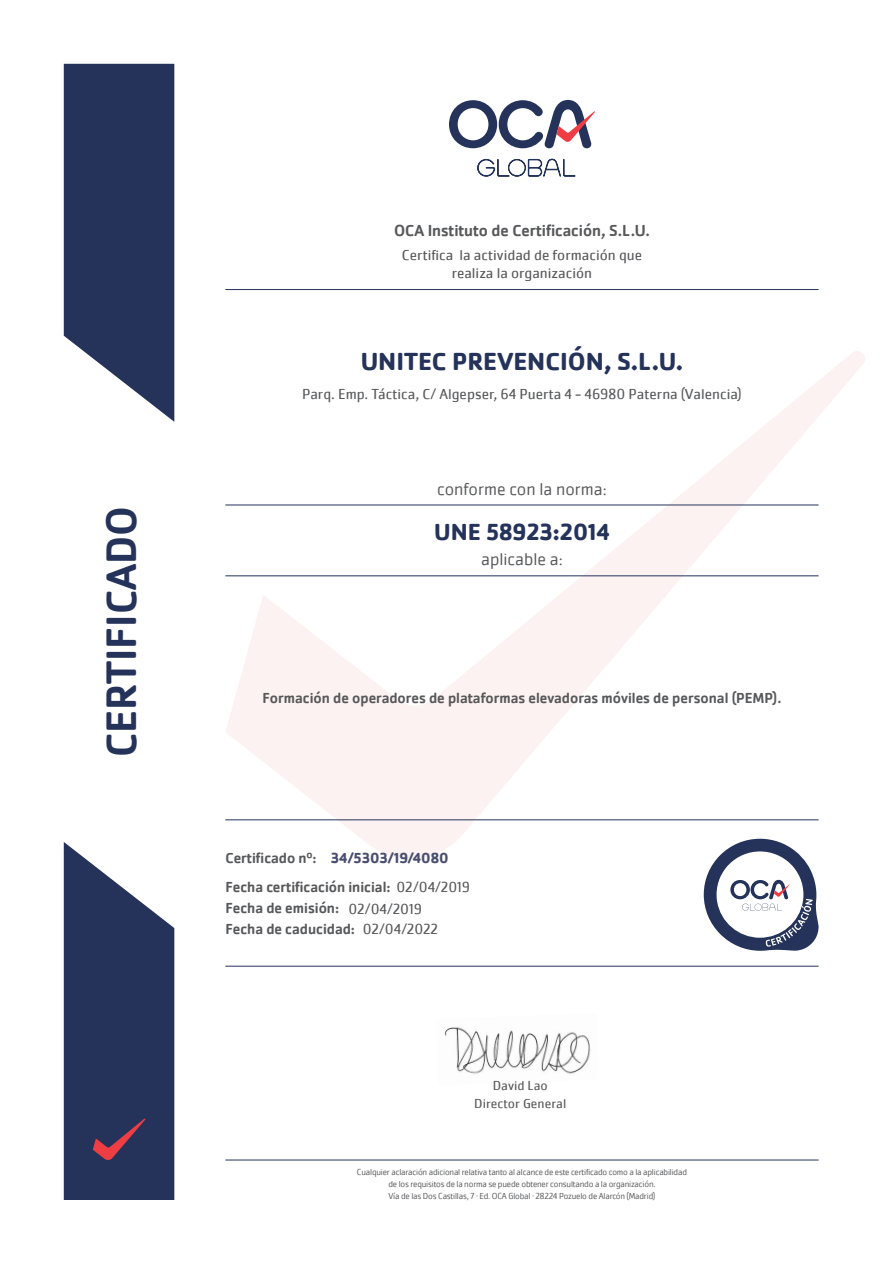
<style>
.page{position:relative;width:893px;height:1263px;background:#fff}
.page>*{position:absolute;margin:0;border:0;box-sizing:border-box;transform-origin:0 0}
.t1{font:500 43.95px "Cachet Pro";color:#25335a}
.t2{font:700 25.5px "Cachet Pro";color:#25335a}
.t3{font:700 24px "Cachet Pro";color:#25335a}
.t4{font:300 18px "Cachet Pro";color:#57585a}
.t5{font:500 16.5px "Cachet Pro";color:#57585a}
.t6{font:500 15px "Cachet Pro";color:#57585a}
.t7{font:15px "Cachet Pro";color:#57585a}
.t8{font:700 15px "Cachet Pro";color:#494e6e}
.t9{font:13.5px "Cachet Pro";color:#57585a}
.t10{font:300 9px "Cachet Pro";letter-spacing:-.02em;color:#57585a}
.s1{font-weight:400}
</style>
<div class="page">
<svg style="left:225px;top:351px;width:640px;height:507px"></svg>
<svg style="left:64px;top:64px;width:110px;height:358px;background:#3f4b6d"></svg>
<svg style="left:449px;top:100px;width:146px;height:48px"></svg>
<svg style="left:477px;top:159px;width:99px;height:18px"></svg>
<svg style="left:64px;top:842px;width:110px;height:358px;background:#414b6d"></svg>
<hr style="left:225px;top:289px;width:594px;height:1px;background:#25335a">
<hr style="left:225px;top:575px;width:594px;height:1px;background:#25335a">
<hr style="left:225px;top:505px;width:594px;height:1px;background:#25335a">
<hr style="left:225px;top:819px;width:594px;height:1px;background:#25335a">
<hr style="left:225px;top:966px;width:594px;height:1px;background:#25335a">
<hr style="left:225px;top:1160px;width:594px;height:1px;background:#25335a">
<img style="left:444px;top:1027px;width:147px;height:47px">
<svg style="left:704px;top:839px;width:115px;height:112px"></svg>
<p class="t1" style="left:96px;top:757px;width:253px;rotate:-90deg">CERTIFICADO</p>
<p class="t5" style="left:394px;top:221px;width:257px">OCA Instituto de Certificación, S.L.U.</p>
<p class="t7" style="left:402px;top:246px;width:242px">Certifica la actividad de formación que</p>
<p class="t7" style="left:452px;top:264px;width:142px">realiza la organización</p>
<p class="t2" style="left:361px;top:345px;width:324px">UNITEC PREVENCIÓN, S.L.U.</p>
<p class="t7" style="left:302px;top:385px;width:441px">Parq. Emp. Táctica, C/ Algepser, 64 Puerta 4 - 46980 Paterna (Valencia)</p>
<p class="t4" style="left:437px;top:479px;width:171px">conforme con la norma:</p>
<p class="t3" style="left:434px;top:517px;width:177px">UNE 58923:2014</p>
<p class="t4" style="left:481px;top:549px;width:83px">aplicable a:</p>
<p class="t6" style="left:262px;top:690px;width:520px">Formación de operadores de plataformas elevadoras móviles de personal (PEMP).</p>
<p class="t8" style="left:331px;top:848px;width:119px">34/5303/19/4080</p>
<p class="t6" style="left:225px;top:849px;width:93px">Certificado nº:</p>
<p class="t6" style="left:225px;top:899px;width:115px">Fecha de emisión:</p>
<p class="t6" style="left:225px;top:920px;width:131px">Fecha de caducidad:</p>
<p class="t7" style="left:363px;top:920px;width:77px">02/04/2022</p>
<p class="t6" style="left:225px;top:878px;width:246px">Fecha certificación inicial: <span class="s1">02/04/2019</span></p>
<p class="t7" style="left:348px;top:899px;width:75px">02/04/2019</p>
<p class="t9" style="left:493px;top:1078px;width:56px">David Lao</p>
<p class="t9" style="left:474px;top:1095px;width:93px">Director General</p>
<p class="t10" style="left:357px;top:1166px;width:332px">Cualquier aclaración adicional relativa tanto al alcance de este certificado como a la aplicabilidad</p>
<p class="t10" style="left:388px;top:1178px;width:269px">de los requisitos de la norma se puede obtener consultando a la organización.</p>
<p class="t10" style="left:388px;top:1190px;width:268px">Vía de las Dos Castillas, 7 · Ed. OCA Global · 28224 Pozuelo de Alarcón (Madrid)</p>
</div>
